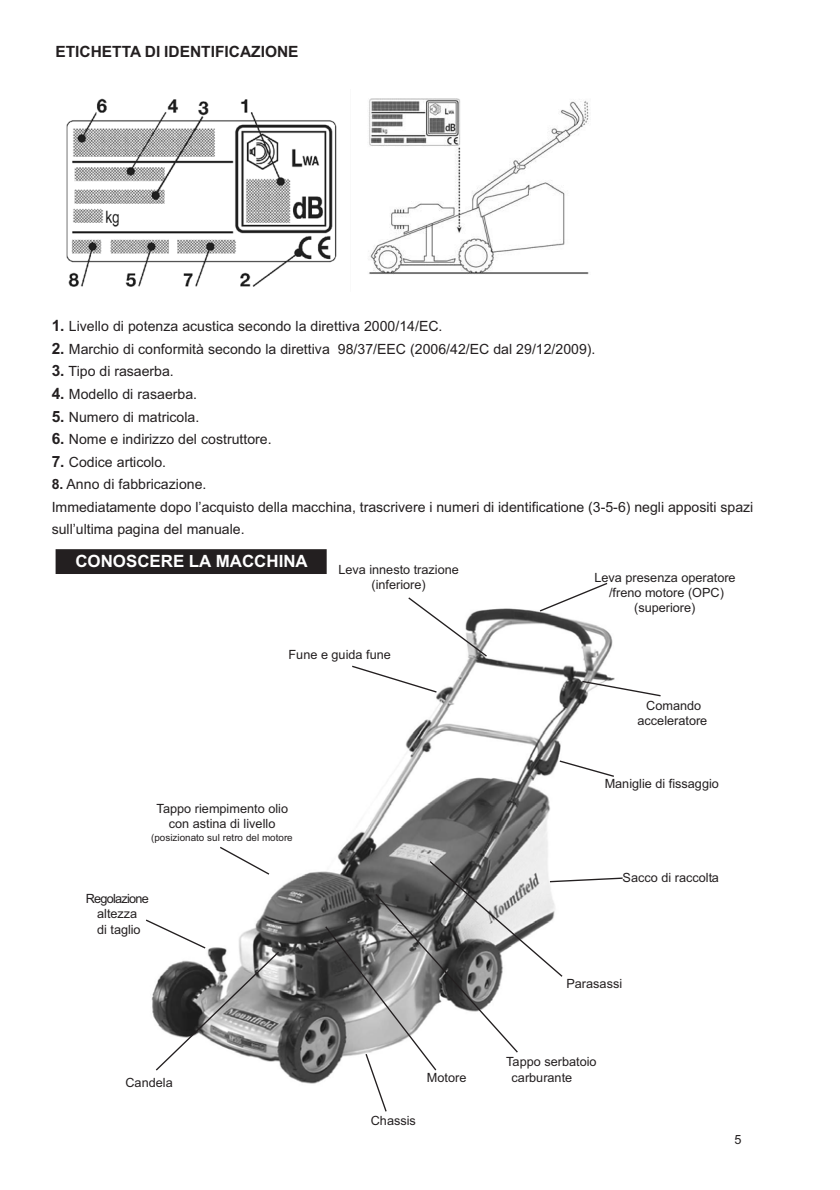
<style>
.page{position:relative;width:840px;height:1190px;background:#fff}
.page>*{position:absolute;margin:0;border:0;box-sizing:border-box;transform-origin:0 0}
.t1{font:700 17px "Arial";color:#fff}
.t2{font:700 15.6px "Arial";color:#231f20}
.t3{font:14.2px/22.6px "Arial";color:#231f20}
.t4{font:12.6px/15.2px "Arial";color:#231f20;text-align:center}
.t5{font:9.8px "Arial";color:#231f20}
.s1{font-weight:700;font-size:15.6px}
.s2{font-weight:700}
</style>
<div class="page">
<img style="left:260px;top:608px;width:355px;height:476px">
<div style="left:56px;top:550px;width:270px;height:23px;background:#231f20"></div>
<div style="left:56px;top:549px;width:271px;height:25px;border:1px solid #231f20"></div>
<img style="left:368px;top:98px;width:221px;height:177px">
<img style="left:66px;top:98px;width:271px;height:189px">
<svg style="left:538px;top:582px;width:71px;height:31px"></svg>
<svg style="left:407px;top:597px;width:81px;height:61px"></svg>
<svg style="left:220px;top:846px;width:51px;height:30px"></svg>
<svg style="left:351px;top:665px;width:87px;height:29px"></svg>
<svg style="left:558px;top:759px;width:57px;height:19px"></svg>
<svg style="left:146px;top:918px;width:134px;height:154px"></svg>
<svg style="left:324px;top:860px;width:299px;height:252px"></svg>
<svg style="left:581px;top:680px;width:80px;height:17px"></svg>
<p class="t2" style="left:55px;top:46px;width:245px">ETICHETTA DI IDENTIFICAZIONE</p>
<p class="t3" style="left:52px;top:316px;width:392px"><span class="s1">1.</span> Livello di potenza acustica secondo la direttiva 2000/14/EC.</p>
<p class="t3" style="left:52px;top:339px;width:545px"><span class="s1">2.</span> Marchio di conformità secondo la direttiva 98/37/EEC (2006/42/EC dal 29/12/2009).</p>
<p class="t3" style="left:52px;top:361px;width:124px"><span class="s1">3.</span> Tipo di rasaerba.</p>
<p class="t3" style="left:52px;top:384px;width:147px"><span class="s1">4.</span> Modello di rasaerba.</p>
<p class="t3" style="left:52px;top:407px;width:149px"><span class="s1">5.</span> Numero di matricola.</p>
<p class="t3" style="left:52px;top:429px;width:222px"><span class="s1">6.</span> Nome e indirizzo del costruttore.</p>
<p class="t3" style="left:52px;top:452px;width:116px"><span class="s1">7.</span> Codice articolo.</p>
<p class="t3" style="left:52px;top:474px;width:703px"><span class="s2">8.</span> Anno di fabbricazione.<br>Immediatamente dopo l’acquisto della macchina, trascrivere i numeri di identificatione (3-5-6) negli appositi spazi sull’ultima pagina del manuale.</p>
<p class="t1" style="left:75px;top:555px;width:234px">CONOSCERE LA MACCHINA</p>
<p class="t4" style="left:338px;top:563px;width:122px">Leva innesto trazione (inferiore)</p>
<p class="t4" style="left:595px;top:571px;width:143px">Leva presenza operatore /freno motore (OPC) (superiore)</p>
<p class="t4" style="left:289px;top:648px;width:104px">Fune e guida fune</p>
<p class="t4" style="left:157px;top:802px;width:133px">Tappo riempimento olio con astina di livello</p>
<p class="t5" style="left:151px;top:834px;width:143px">(posizionato sul retro del motore</p>
<p class="t4" style="left:86px;top:892px;width:64px">Regolazione altezza<br>di taglio</p>
<p class="t4" style="left:125px;top:1076px;width:49px">Candela</p>
<p class="t4" style="left:427px;top:1071px;width:41px">Motore</p>
<p class="t4" style="left:371px;top:1114px;width:47px">Chassis</p>
<p class="t4" style="left:638px;top:699px;width:71px">Comando acceleratore</p>
<p class="t4" style="left:605px;top:778px;width:116px">Maniglie di fissaggio</p>
<p class="t4" style="left:623px;top:871px;width:98px">Sacco di raccolta</p>
<p class="t4" style="left:566px;top:977px;width:57px">Parasassi</p>
<p class="t4" style="left:512px;top:1056px;width:86px;text-align:left;text-indent:-5px">Tappo serbatoio carburante</p>
<p class="t4" style="left:735px;top:1133px;width:9px">5</p>
</div>
